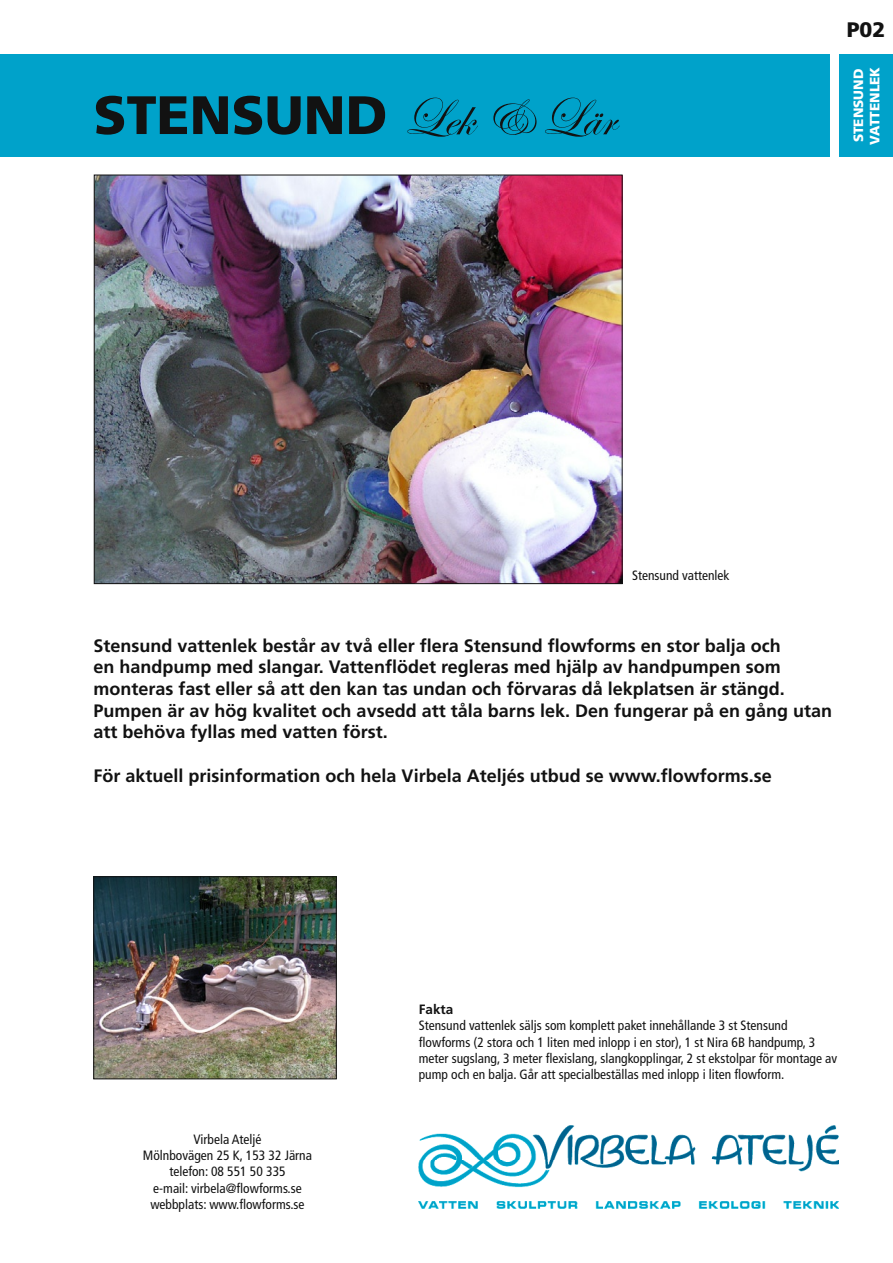
<style>
.page{position:relative;width:893px;height:1263px;background:#fff}
.page>*{position:absolute;margin:0;border:0;box-sizing:border-box;transform-origin:0 0}
.t1{font:900 54px "Frutiger";color:#121212}
.t2{font:900 21px "Frutiger";color:#121212}
.t3{font:700 18px/21.6px "Frutiger";color:#121212}
.t4{font:condensed 13.5px/16.2px "Frutiger";color:#121212;text-align:center}
.t5{font:900 13.5px/16.2px "Frutiger";color:#fff}
.t6{font:700 13.5px "Frutiger";color:#121212}
.s1{font-family:"Edwardian Script ITC";font-weight:400}
</style>
<div class="page">
<div style="left:0;top:54px;width:893px;height:103px;background:#00a2ca"></div>
<img style="left:418px;top:1126px;width:421px;height:82px">
<div style="left:830px;top:44px;width:9px;height:123px;background:#fff"></div>
<img style="left:96px;top:177px;width:524px;height:405px">
<img style="left:96px;top:878px;width:238px;height:199px">
<div style="left:94px;top:876px;width:242px;height:203px;border:1px solid #121212"></div>
<h1 class="t1" style="left:94px;top:82px;width:523px">STENSUND <span class="s1">Lek &amp; Lär</span></h1>
<h2 class="t2" style="left:847px;top:17px;width:40px">P02</h2>
<p class="t5" style="left:850px;top:145px;width:79px;rotate:-90deg">STENSUND<br>VATTENLEK</p>
<p class="t4" style="left:632px;top:567px;width:99px">Stensund vattenlek</p>
<p class="t3" style="left:94px;top:635px;width:740px">Stensund vattenlek består av två eller flera Stensund flowforms en stor balja och<br>en handpump med slangar. Vattenflödet regleras med hjälp av handpumpen som monteras fast eller så att den kan tas undan och förvaras då lekplatsen är stängd.<br>Pumpen är av hög kvalitet och avsedd att tåla barns lek. Den fungerar på en gång utan att behöva fyllas med vatten först.</p>
<h3 class="t3" style="left:94px;top:764px;width:680px">För aktuell prisinformation och hela Virbela Ateljés utbud se www.flowforms.se</h3>
<p class="t4" style="left:143px;top:1131px;width:171px">Virbela Ateljé<br>Mölnbovägen 25 K, 153 32 Järna telefon: 08 551 50 335<br>e-mail: virbela@flowforms.se webbplats: www.flowforms.se</p>
<p class="t6" style="left:419px;top:1002px;width:36px">Fakta</p>
<p class="t4" style="left:419px;top:1018px;width:420px;text-align:left">Stensund vattenlek säljs som komplett paket innehållande 3 st Stensund flowforms (2 stora och 1 liten med inlopp i en stor), 1 st Nira 6B handpump, 3 meter sugslang, 3 meter flexislang, slangkopplingar, 2 st ekstolpar för montage av pump och en balja. Går att specialbeställas med inlopp i liten flowform.</p>
</div>
